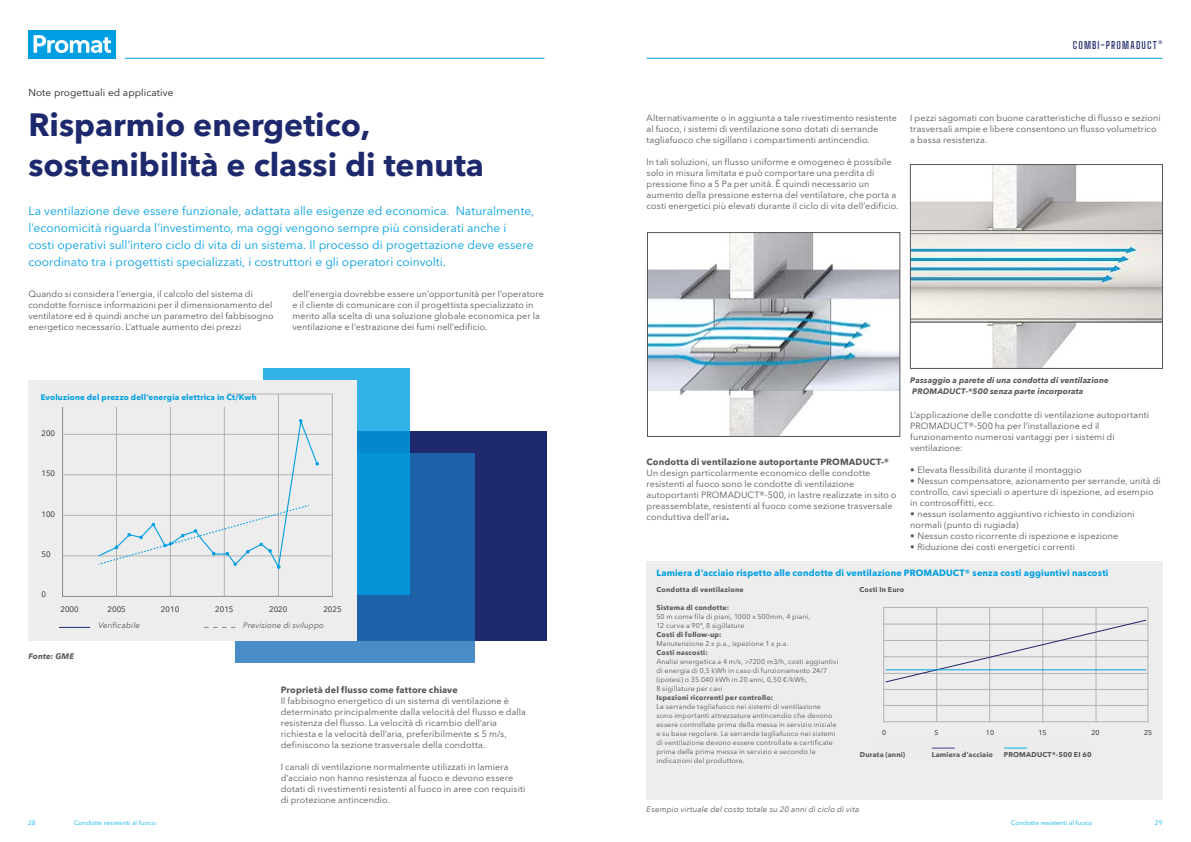
<style>
.page{position:relative;width:1191px;height:842px;background:#fff}
.page>*{position:absolute;margin:0;border:0;box-sizing:border-box;transform-origin:0 0}
.t1{font:700 32px/40px "Avenir Next W1 G";color:#1d296c}
.t2{font:12px/17px "Avenir Next W1 G";color:#009fe3}
.t3{font:10px "Avenir Next W1 G";letter-spacing:.01em;color:#1d1d1b}
.t4{font:600 10px "Big Shoulders Text";letter-spacing:.115em;color:#1d296c}
.t5{font:9px/11px "Avenir Next W1 G";letter-spacing:.01em;color:#565555}
.t6{font:700 9px "Avenir Next W1 G";letter-spacing:.015em;color:#009fe3}
.t7{font:700 9px "Avenir Next W1 G";letter-spacing:.015em;color:#565555}
.t8{font:italic 700 8px/11px "Avenir Next";letter-spacing:.015em;color:#575756}
.t9{font:italic 8px "Avenir Next";letter-spacing:.015em;color:#575756}
.t10{font:700 8px "Avenir Next W1 G";letter-spacing:.02em;color:#009fe3}
.t11{font:7.9px "Avenir Next";color:#1d1d1b}
.t12{font:7px/9px "Avenir Next W1 G";letter-spacing:.02em;color:#575756}
.t13{font:700 7px "Avenir Next W1 G";letter-spacing:.025em;color:#575756}
.t14{font:700 7px "Avenir Next";color:#1d1d1b}
.t15{font:7px "Avenir Next";color:#1d1d1b}
.t16{font:6.5px "Avenir Next";color:#00b1eb}
.s1{font-weight:700}
</style>
<div class="page">
<div style="left:306px;top:431px;width:240px;height:210px;background:#1d296c"></div>
<svg style="left:235px;top:454px;width:239px;height:209px;background:#296eb0"></svg>
<svg style="left:263px;top:369px;width:146px;height:226px;background:#149bdb"></svg>
<div style="left:28px;top:380px;width:329px;height:260px;background:#ededed"></div>
<hr style="left:116px;top:394px;width:1px;height:202px;background:#b3b2b2">
<hr style="left:170px;top:394px;width:1px;height:202px;background:#b3b2b2">
<hr style="left:224px;top:394px;width:1px;height:202px;background:#b3b2b2">
<hr style="left:278px;top:394px;width:1px;height:202px;background:#b3b2b2">
<hr style="left:332px;top:394px;width:1px;height:202px;background:#b3b2b2">
<hr style="left:63px;top:556px;width:269px;height:1px;background:#b3b2b2">
<hr style="left:63px;top:515px;width:269px;height:1px;background:#b3b2b2">
<hr style="left:63px;top:475px;width:269px;height:1px;background:#b3b2b2">
<hr style="left:63px;top:434px;width:269px;height:1px;background:#b3b2b2">
<hr style="left:63px;top:394px;width:269px;height:1px;background:#b3b2b2">
<svg style="left:97px;top:417px;width:222px;height:153px"></svg>
<hr style="left:59px;top:627px;width:31px;height:1px;background:#1d296c">
<svg style="left:204px;top:627px;width:31px;height:1px"></svg>
<div style="left:41px;top:386px;width:186px;height:20px;background:#ececec"></div>
<img style="left:912px;top:166px;width:248px;height:201px">
<div style="left:910px;top:164px;width:252px;height:205px;border:1px solid #575756"></div>
<img style="left:649px;top:234px;width:249px;height:201px">
<div style="left:647px;top:232px;width:253px;height:205px;border:1px solid #575756"></div>
<div style="left:646px;top:561px;width:516px;height:238px;background:#ededed"></div>
<svg style="left:883px;top:607px;width:265px;height:115px"></svg>
<hr style="left:885px;top:669px;width:261px;height:1px;background:#009fe3">
<div style="left:28px;top:30px;width:88px;height:28px;background:#009fe3"></div>
<svg style="left:34px;top:35px;width:77px;height:18px"></svg>
<hr style="left:125px;top:58px;width:419px;height:1px;background:#009fe3">
<hr style="left:646px;top:58px;width:516px;height:1px;background:#009fe3">
<svg style="left:1004px;top:747px;width:24px;height:1px"></svg>
<svg style="left:931px;top:747px;width:23px;height:1px"></svg>
<p class="t3" style="left:28px;top:87px;width:147px">Note progettuali ed applicative</p>
<h1 class="t1" style="left:28px;top:104px;width:457px">Risparmio energetico, sostenibilità e classi di tenuta</h1>
<p class="t2" style="left:28px;top:203px;width:507px">La ventilazione deve essere funzionale, adattata alle esigenze ed economica. Naturalmente, l’economicità riguarda l’investimento, ma oggi vengono sempre più considerati anche i costi operativi sull’intero ciclo di vita di un sistema. Il processo di progettazione deve essere coordinato tra i progettisti specializzati, i costruttori e gli operatori coinvolti.</p>
<p class="t5" style="left:28px;top:288px;width:247px">Quando si considera l’energia, il calcolo del sistema di condotte fornisce informazioni per il dimensionamento del ventilatore ed è quindi anche un parametro del fabbisogno energetico necessario. L’attuale aumento dei prezzi</p>
<p class="t5" style="left:292px;top:288px;width:253px">dell’energia dovrebbe essere un’opportunità per l’operatore e il cliente di comunicare con il progettista specializzato in merito alla scelta di una soluzione globale economica per la ventilazione e l’estrazione dei fumi nell’edificio.</p>
<p class="t10" style="left:41px;top:392px;width:217px">Evoluzione del prezzo dell‘energia elettrica in Ct/Kwh</p>
<p class="t11" style="left:41px;top:426px;width:15px">200</p>
<p class="t11" style="left:41px;top:467px;width:15px">150</p>
<p class="t11" style="left:41px;top:507px;width:15px">100</p>
<p class="t11" style="left:41px;top:547px;width:11px">50</p>
<p class="t11" style="left:41px;top:588px;width:6px">0</p>
<p class="t11" style="left:60px;top:603px;width:20px">2000</p>
<p class="t11" style="left:108px;top:603px;width:20px">2005</p>
<p class="t11" style="left:161px;top:603px;width:20px">2010</p>
<p class="t11" style="left:215px;top:603px;width:20px">2015</p>
<p class="t11" style="left:269px;top:603px;width:20px">2020</p>
<p class="t11" style="left:323px;top:603px;width:20px">2025</p>
<p class="t9" style="left:99px;top:618px;width:43px">Verificabile</p>
<p class="t9" style="left:243px;top:618px;width:82px">Previsione di sviluppo</p>
<p class="t8" style="left:28px;top:651px;width:47px">Fonte: GME</p>
<p class="t7" style="left:281px;top:684px;width:178px">Proprietà del flusso come fattore chiave</p>
<p class="t5" style="left:281px;top:695px;width:247px">Il fabbisogno energetico di un sistema di ventilazione è determinato principalmente dalla velocità del flusso e dalla resistenza del flusso. La velocità di ricambio dell’aria richiesta e la velocità dell’aria, preferibilmente ≤ 5 m/s, definiscono la sezione trasversale della condotta.</p>
<p class="t5" style="left:281px;top:761px;width:246px">I canali di ventilazione normalmente utilizzati in lamiera d’acciaio non hanno resistenza al fuoco e devono essere dotati di rivestimenti resistenti al fuoco in aree con requisiti di protezione antincendio.</p>
<p class="t4" style="left:1072px;top:38px;width:91px">COMBI-PROMADUCT®</p>
<p class="t5" style="left:646px;top:112px;width:252px">Alternativamente o in aggiunta a tale rivestimento resistente al fuoco, i sistemi di ventilazione sono dotati di serrande tagliafuoco che sigillano i compartimenti antincendio.</p>
<p class="t5" style="left:646px;top:156px;width:253px">In tali soluzioni, un flusso uniforme e omogeneo è possibile solo in misura limitata e può comportare una perdita di pressione fino a 5 Pa per unità. È quindi necessario un aumento della pressione esterna del ventilatore, che porta a costi energetici più elevati durante il ciclo di vita dell’edificio.</p>
<p class="t5" style="left:910px;top:112px;width:252px">I pezzi sagomati con buone caratteristiche di flusso e sezioni trasversali ampie e libere consentono un flusso volumetrico a bassa resistenza.</p>
<p class="t7" style="left:646px;top:456px;width:244px">Condotta di ventilazione autoportante PROMADUCT-®</p>
<p class="t5" style="left:646px;top:467px;width:251px">Un design particolarmente economico delle condotte resistenti al fuoco sono le condotte di ventilazione autoportanti PROMADUCT®-500, in lastre realizzate in sito o preassemblate, resistenti al fuoco come sezione trasversale conduttiva dell’aria<span class="s1">.</span></p>
<p class="t8" style="left:910px;top:375px;width:200px">Passaggio a parete di una condotta di ventilazione<br>PROMADUCT-®500 senza parte incorporata</p>
<p class="t5" style="left:910px;top:409px;width:240px">L’applicazione delle condotte di ventilazione autoportanti PROMADUCT®-500 ha per l’installazione ed il funzionamento numerosi vantaggi per i sistemi di ventilazione:</p>
<p class="t5" style="left:910px;top:464px;width:173px">• Elevata flessibilità durante il montaggio</p>
<p class="t5" style="left:910px;top:475px;width:252px">• Nessun compensatore, azionamento per serrande, unità di controllo, cavi speciali o aperture di ispezione, ad esempio in controsoffitti, ecc.</p>
<p class="t5" style="left:910px;top:508px;width:226px">• nessun isolamento aggiuntivo richiesto in condizioni normali (punto di rugiada)</p>
<p class="t5" style="left:910px;top:530px;width:209px">• Nessun costo ricorrente di ispezione e ispezione</p>
<p class="t5" style="left:910px;top:541px;width:166px">• Riduzione dei costi energetici correnti</p>
<p class="t6" style="left:656px;top:568px;width:454px">Lamiera d‘acciaio rispetto alle condotte di ventilazione PROMADUCT® senza costi aggiuntivi nascosti</p>
<p class="t13" style="left:656px;top:585px;width:89px">Condotta di ventilazione</p>
<p class="t13" style="left:656px;top:603px;width:74px">Sistema di condotte:</p>
<p class="t12" style="left:656px;top:612px;width:155px">50 m come fila di piani, 1000 x 500mm, 4 piani,<br>12 curve a 90°, 8 sigillature</p>
<p class="t13" style="left:656px;top:630px;width:67px">Costi di follow-up:</p>
<p class="t12" style="left:656px;top:639px;width:134px">Manutenzione 2 x p.a., ispezione 1 x p.a.</p>
<p class="t13" style="left:656px;top:648px;width:53px">Costi nascosti:</p>
<p class="t12" style="left:656px;top:657px;width:183px">Analisi energetica a 4 m/s, &gt;7200 m3/h, costi aggiuntivi di energia di 0,5 kWh in caso di funzionamento 24/7 (ipotesi) o 35.040 kWh in 20 anni, 0,50 €/kWh,<br>8 sigillature per cavi</p>
<p class="t13" style="left:656px;top:693px;width:118px">Ispezioni ricorrenti per controllo:</p>
<p class="t12" style="left:656px;top:702px;width:181px">Le serrande tagliafuoco nei sistemi di ventilazione sono importanti attrezzature antincendio che devono essere controllate prima della messa in servizio iniziale e su base regolare. Le serrande tagliafuoco nei sistemi di ventilazione devono essere controllate e certificate prima della prima messa in servizio e secondo le indicazioni del produttore.</p>
<p class="t13" style="left:859px;top:585px;width:46px">Costi In Euro</p>
<p class="t14" style="left:851px;top:585px;width:51px">Kosten in Euro</p>
<p class="t15" style="left:882px;top:727px;width:6px">0</p>
<p class="t15" style="left:934px;top:727px;width:6px">5</p>
<p class="t15" style="left:986px;top:727px;width:10px">10</p>
<p class="t15" style="left:1038px;top:727px;width:10px">15</p>
<p class="t15" style="left:1091px;top:727px;width:10px">20</p>
<p class="t15" style="left:1144px;top:727px;width:10px">25</p>
<p class="t13" style="left:859px;top:751px;width:47px">Durata (anni)</p>
<p class="t13" style="left:931px;top:751px;width:63px">Lamiera d‘acciaio</p>
<p class="t13" style="left:1003px;top:751px;width:89px">PROMADUCT®-500 EI 60</p>
<p class="t9" style="left:646px;top:802px;width:214px">Esempio virtuale del costo totale su 20 anni di ciclo di vita</p>
<p class="t16" style="left:28px;top:817px;width:9px">28</p>
<p class="t16" style="left:74px;top:817px;width:83px">Condotte resistenti al fuoco</p>
<p class="t16" style="left:1010px;top:817px;width:83px">Condotte resistenti al fuoco</p>
<p class="t16" style="left:1154px;top:817px;width:9px">29</p>
</div>
